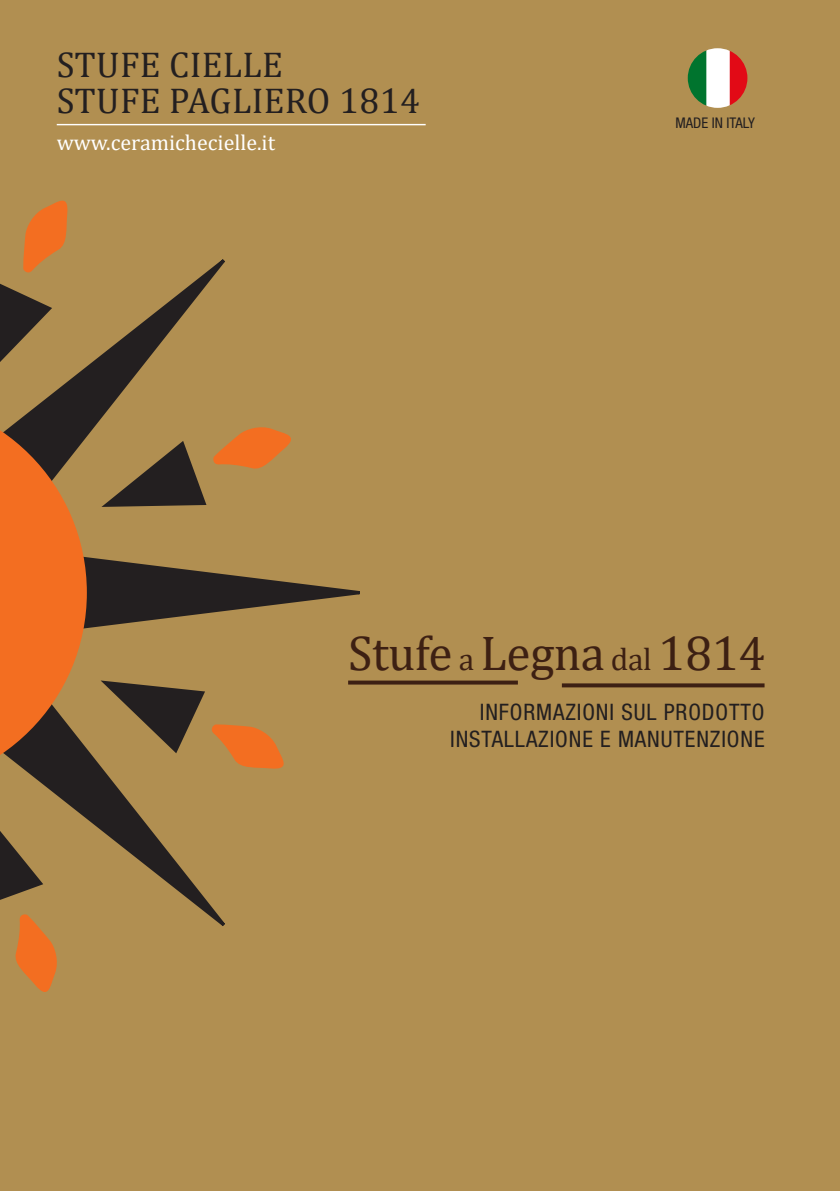
<style>
.page{position:relative;width:840px;height:1191px;background:#fff}
.page>*{position:absolute;margin:0;border:0;box-sizing:border-box;transform-origin:0 0}
.t1{font:49.2px "Cambria";letter-spacing:-.01em;color:#3d2013}
.t2{font:36px "Cambria";letter-spacing:.01em;color:#231f20}
.t3{font:condensed 22.8px "Helvetica Neue";letter-spacing:.04em;color:#231f20}
.t4{font:22px "Cambria";color:#fff}
.t5{font:condensed 14.8px "Helvetica Neue";color:#231f20}
.s1{font-size:31.6px}
</style>
<div class="page">
<div style="left:0;top:0;width:839px;height:1191px;background:#b18f51"></div>
<svg style="left:385px;top:680px;width:132px;height:4px"></svg>
<svg style="left:561px;top:683px;width:203px;height:4px"></svg>
<svg style="left:0;top:259px;width:225px;height:138px"></svg>
<svg style="left:48px;top:788px;width:177px;height:138px"></svg>
<svg style="left:0;top:284px;width:52px;height:78px"></svg>
<svg style="left:0;top:831px;width:43px;height:69px"></svg>
<svg style="left:23px;top:200px;width:46px;height:75px"></svg>
<svg style="left:0;top:397px;width:385px;height:391px"></svg>
<svg style="left:15px;top:913px;width:45px;height:79px"></svg>
<img style="left:687px;top:48px;width:60px;height:60px;border-radius:30px">
<hr style="left:57px;top:124px;width:368px;height:1px;background:#fff">
<p class="t2" style="left:57px;top:43px;width:227px">STUFE CIELLE</p>
<p class="t2" style="left:57px;top:79px;width:364px">STUFE PAGLIERO 1814</p>
<p class="t4" style="left:57px;top:129px;width:220px">www.ceramichecielle.it</p>
<p class="t5" style="left:675px;top:114px;width:81px">MADE IN ITALY</p>
<p class="t1" style="left:348px;top:624px;width:419px">Stufe <span class="s1">a</span> Legna <span class="s1">dal</span> 1814</p>
<p class="t3" style="left:479px;top:698px;width:286px">INFORMAZIONI SUL PRODOTTO</p>
<p class="t3" style="left:450px;top:726px;width:316px">INSTALLAZIONE E MANUTENZIONE</p>
</div>
